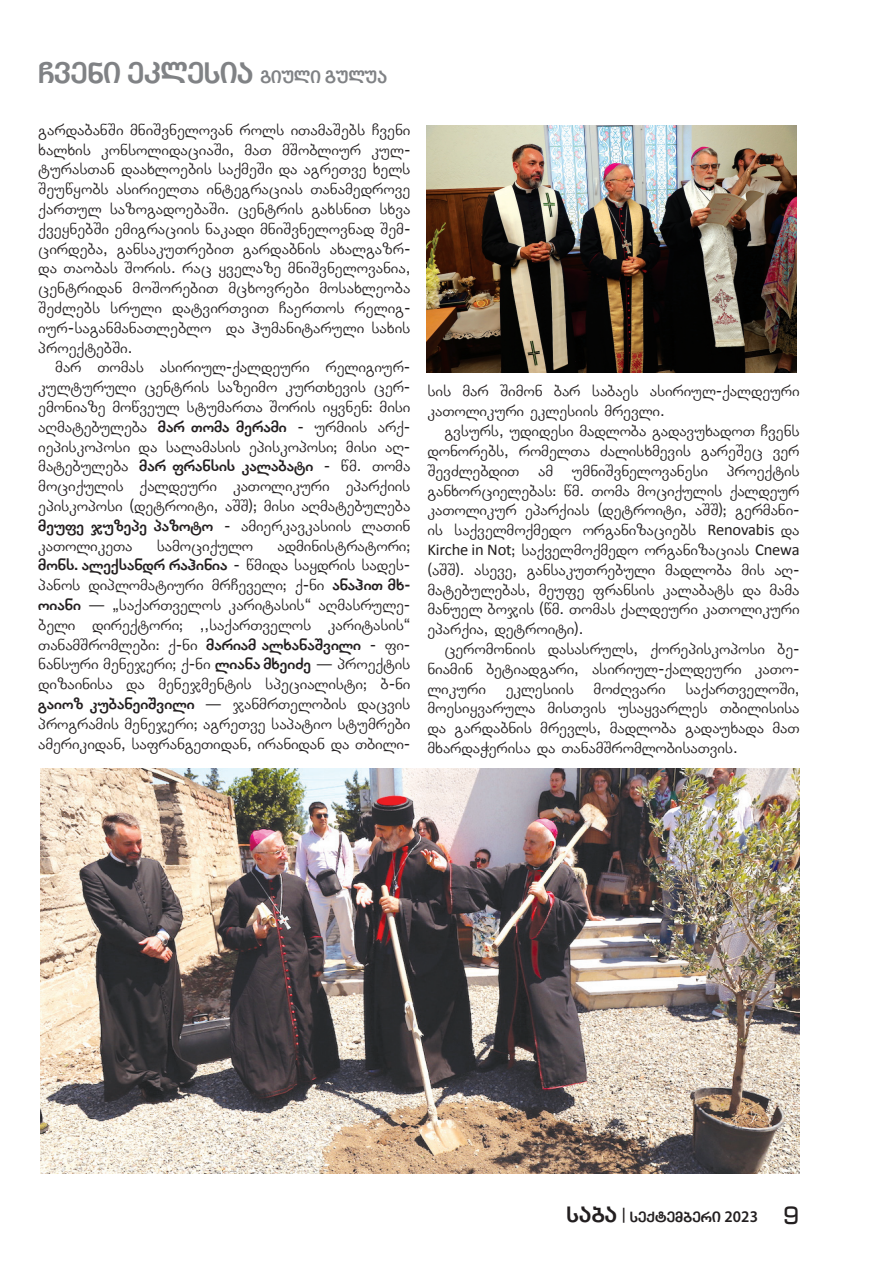
<style>
.page{position:relative;width:872px;height:1276px;background:#fff}
.page>*{position:absolute;margin:0;border:0;box-sizing:border-box;transform-origin:0 0}
.t1{font:700 30px "A Kolkhety M";letter-spacing:-.01em;color:#808285}
.t2{font:16.5px/19.8px "A Kolkhety N";letter-spacing:-.01em;color:#231f20;text-align:justify}
.t3{font:700 15px "A Kolkhety M";letter-spacing:.005em;color:#231f20}
.s1{font-size:18px}
.s2{font-weight:700}
.s3{font-family:"Calibri"}
.s4{font-size:22.5px}
.s5{font-family:"BPG Extra Square Mtavruli";font-weight:400;font-size:24px}
</style>
<div class="page">
<img style="left:41px;top:768px;width:758px;height:405px">
<img style="left:426px;top:125px;width:371px;height:247px">
<h1 class="t1" style="left:38px;top:55px;width:351px">CVENI EKLESIA <span class="s1">GIULI GULUA</span></h1>
<p class="t2" style="left:38px;top:119px;width:374px">GARDABANSI MNISVNELOVAN ROLS ITAMASEBS CVENI XALXIS KONSOLIDACIASI, MAT MSOBLIUR KUL-TURASTAN DAAXLOEBIS SAQMESI DA AGRETVE XELS SEUWYOBS ASIRIELTA INTEGRACIAS TANAMEDROVE QARTUL SAZOGADOEBASI. CENTRIS GAXSNIT SXVA QVEYNEBSI EMIGRACIIS NAKADI MNISVNELOVNAD SEM-CIRDEBA, GANSAKUTREBIT GARDABNIS AXALGAZR-DA TAOBAS SORIS. RAC YVELAZE MNISVNELOVANIA, CENTRIDAN MOSOREBIT MCXOVREBI MOSAXLEOBA SEZLEBS SRULI DATVIRTVIT CAERTOS RELIG-IUR-SAGANMANATLEBLO DA HUMANITARULI SAXIS PROEQTEBSI.</p>
<p class="t2" style="left:38px;top:357px;width:374px;text-indent:17px">MAR TOMAS ASIRIUL-QALDEURI RELIGIUR-KULTURULI CENTRIS SAZEIMO KURTXEVIS CER-EMONIAZE MOWVEUL STUMARTA SORIS IYVNEN: MISI ARMATEBULEBA <span class="s2">MAR TOMA MERAMI</span> - URMIIS ARQ-IEPISKOPOSI DA SALAMASIS EPISKOPOSI; MISI AR-MATEBULEBA <span class="s2">MAR FRANSIS KALABATI</span> - WM. TOMA MOCIQULIS QALDEURI KATOLIKURI EPARQIIS EPISKOPOSI (DETROITI, ASS); MISI ARMATEBULEBA <span class="s2">MEUFE JUZEPE PAZOTO</span> - AMIERKAVKASIIS LATIN KATOLIKETA</p>
<p class="t2" style="left:38px;top:535px;width:374px;text-indent:239px">ADMINISTRATORI; <span class="s2">MONS. ALEQSANDR RAHINIA</span> - WMIDA SAYDRIS SADES-PANOS DIPLOMATIURI MRCEVELI; Q-NI <span class="s2">ANAHIT MX-OIANI</span> – `SAQARTVELOS KARITASIS“ ARMASRULE-BELI DIREQTORI; ,,SAQARTVELOS KARITASIS“ TANAMSROMLEBI: Q-NI <span class="s2">MARIAM ALXANASVILI</span> - FI-NANSURI MENEJERI; Q-NI <span class="s2">LIANA MXEIZE</span> – PROEQTIS DIZAINISA DA MENEJMENTIS SPECIALISTI; B-NI <span class="s2">GAIOZ KUBANEISVILI</span> – JANMRTELOBIS DACVIS PROGRAMIS MENEJERI; AGRETVE SAPATIO STUMREBI AMERIKIDAN, SAFRANGETIDAN, IRANIDAN DA TBILI-</p>
<p class="t2" style="left:157px;top:535px;width:98px">SAMOCIQULO</p>
<p class="t2" style="left:427px;top:381px;width:374px">SIS MAR SIMON BAR SABAES ASIRIUL-QALDEURI<br>KATOLIKURI EKLESIIS MREVLI.</p>
<p class="t2" style="left:427px;top:420px;width:374px;text-indent:17px">GVSURS, UDIDESI MADLOBA GADAVUXADOT CVENS DONOREBS, ROMELTA ZALISXMEVIS GARESEC VER SEVZLEBDIT AM UMNISVNELOVANESI PROEQTIS GANXORCIELEBAS: WM. TOMA MOCIQULIS QALDEUR KATOLIKUR EPARQIAS (DETROITI, ASS); GERMANI-IS SAQVELMOQMEDO ORGANIZACIEBS <span class="s3">Renovabis</span> DA <span class="s3">Kirche in Not</span>; SAQVELMOQMEDO ORGANIZACIAS <span class="s3">Cnewa </span>(ASS). ASEVE, GANSAKUTREBULI MADLOBA MIS AR-MATEBULEBAS, MEUFE FRANSIS KALABATS DA MAMA MANUEL BOJIS (WM. TOMAS QALDEURI KATOLIKURI EPARQIA, DETROITI).</p>
<p class="t2" style="left:427px;top:638px;width:374px;text-indent:17px">CEROMONIIS DASASRULS, QOREPISKOPOSI BE-NIAMIN BETIADGARI, ASIRIUL-QALDEURI KATO-LIKURI EKLESIIS MOZRVARI SAQARTVELOSI, MOESIYVARULA MISTVIS USAYVARLES TBILISISA DA GARDABNIS MREVLS, MADLOBA GADAUXADA MAT MXARDAWERISA DA TANAMSROMLOBISATVIS.</p>
<p class="t3" style="left:566px;top:1207px;width:235px"><span class="s4">SABA</span> | SEQTEMBERI 2023 <span class="s5">9</span></p>
</div>
